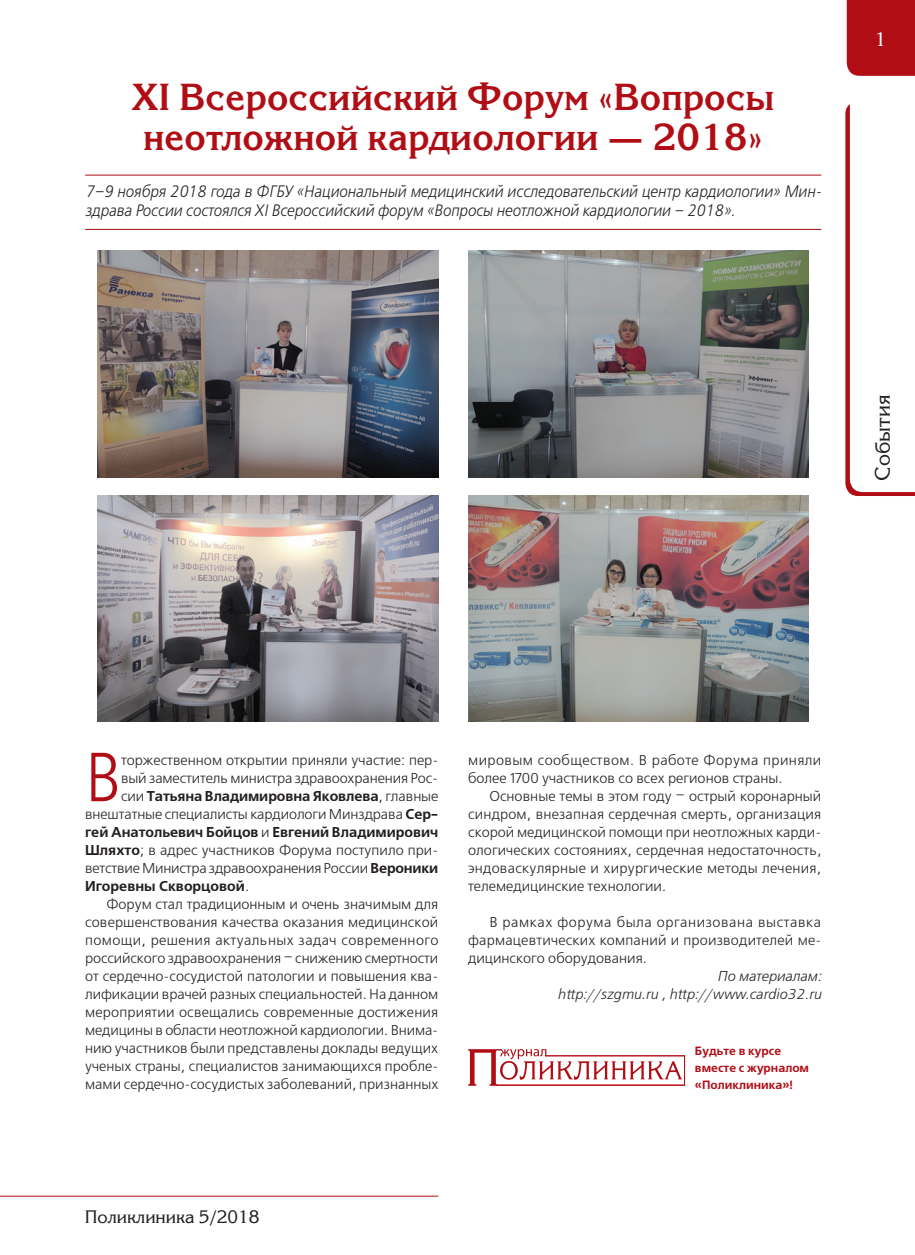
<style>
.page{position:relative;width:915px;height:1255px;background:#fff}
.page>*{position:absolute;margin:0;border:0;box-sizing:border-box;transform-origin:0 0}
.t1{font:69.15px "Free Set C";color:#b00d15;scale:.9 1}
.t2{font:700 37.5px/40.5px "Korinna C";color:#b00d15}
.t3{font:21px "Korinna C";color:#231f20}
.t4{font:19.5px "Korinna C";color:#fff}
.t5{font:18px "Korinna C";color:#231f20}
.t6{font:italic 16.5px/19.5px "Free Set C";color:#231f20;scale:.9 1}
.t7{font:14.25px/18px "Free Set C";color:#231f20;text-align:justify}
.t8{font:700 14.25px "Free Set C";color:#231f20}
.t9{font:italic 14.25px/18px "Free Set C";color:#231f20;text-align:right}
.t10{font:14.25px "Free Set C";letter-spacing:.025em;color:#231f20}
.t11{font:700 12px/17.2px "Free Set C";color:#b00d15}
.s1{font-weight:400}
.s2{font-weight:700}
</style>
<div class="page">
<div style="left:846px;top:0;width:68px;height:76px;background:#b00d15"></div>
<hr style="left:0;top:1195px;width:438px;height:1px;background:#b00d15">
<svg style="left:845px;top:104px;width:69px;height:392px"></svg>
<hr style="left:85px;top:175px;width:736px;height:1px;background:#b00d15">
<hr style="left:85px;top:229px;width:736px;height:1px;background:#b00d15">
<img style="left:468px;top:495px;width:340px;height:227px">
<img style="left:98px;top:495px;width:340px;height:227px">
<img style="left:468px;top:250px;width:340px;height:227px">
<img style="left:98px;top:250px;width:340px;height:227px">
<hr style="left:545px;top:1055px;width:139px;height:1px;background:#b00d15">
<hr style="left:683px;top:1055px;width:1px;height:30px;background:#b00d15">
<hr style="left:496px;top:1084px;width:188px;height:1px;background:#b00d15">
<svg style="left:468px;top:1049px;width:213px;height:36px"></svg>
<h2 class="t2" style="left:132px;top:76px;width:644px">XI Всероссийский Форум «Вопросы неотложной кардиологии — 2018»</h2>
<p class="t6" style="left:85px;top:182px;width:819px">7–9 ноября 2018 года в ФГБУ «Национальный медицинский исследовательский центр кардиологии» Мин&shy;здрава России состоялся XI Всероссийский форум «Вопросы неотложной кардиологии – 2018».</p>
<h3 class="t4" style="left:874px;top:28px;width:13px">1</h3>
<h3 class="t3" style="left:870px;top:480px;width:87px;rotate:-90deg">События</h3>
<h1 class="t1" style="left:85px;top:740px;width:41px">В</h1>
<p class="t7" style="left:121px;top:752px;width:319px">торжественном открытии приняли участие: пер-</p>
<p class="t7" style="left:121px;top:770px;width:318px">вый заместитель министра здравоохранения Рос-</p>
<p class="t8" style="left:121px;top:788px;width:319px"><span class="s1">сии</span> Татьяна Владимировна Яковлева<span class="s1">, главные</span></p>
<p class="t7" style="left:85px;top:806px;width:354px">внештатные специалисты кардиологи Минздрава <span class="s2">Сер-</span></p>
<p class="t8" style="left:85px;top:824px;width:354px">гей Анатольевич Бойцов <span class="s1">и</span> Евгений Владимирович</p>
<p class="t7" style="left:85px;top:842px;width:354px"><span class="s2">Шляхто</span>; в адрес участников Форума поступило при-</p>
<p class="t7" style="left:85px;top:860px;width:354px">ветствие Министра здравоохранения России <span class="s2">Вероники</span></p>
<p class="t8" style="left:85px;top:878px;width:165px">Игоревны Скворцовой<span class="s1">.</span></p>
<p class="t7" style="left:106px;top:896px;width:333px">Форум стал традиционным и очень значимым для</p>
<p class="t7" style="left:85px;top:914px;width:354px">совершенствования качества оказания медицинской</p>
<p class="t10" style="left:85px;top:932px;width:355px">помощи, решения актуальных задач современного</p>
<p class="t7" style="left:85px;top:950px;width:354px">российского здравоохранения – снижению смертности</p>
<p class="t7" style="left:85px;top:968px;width:354px">от сердечно-сосудистой патологии и повышения ква-</p>
<p class="t7" style="left:85px;top:986px;width:354px">лификации врачей разных специальностей. На данном</p>
<p class="t7" style="left:85px;top:1004px;width:354px">мероприятии освещались современные достижения</p>
<p class="t7" style="left:85px;top:1022px;width:354px">медицины в области неотложной кардиологии. Внима-</p>
<p class="t7" style="left:85px;top:1040px;width:354px">нию участников были представлены доклады ведущих</p>
<p class="t7" style="left:85px;top:1058px;width:354px">ученых страны, специалистов занимающихся пробле-</p>
<p class="t7" style="left:85px;top:1076px;width:355px">мами сердечно-сосудистых заболеваний, признанных</p>
<p class="t7" style="left:468px;top:752px;width:354px">мировым сообществом. В работе Форума приняли более 1700 участников со всех регионов страны.</p>
<p class="t7" style="left:468px;top:788px;width:355px;text-indent:21px">Основные темы в этом году – острый коронарный синдром, внезапная сердечная смерть, организация скорой медицинской помощи при неотложных карди&shy;ологических состояниях, сердечная недостаточность, эндоваскулярные и хирургические методы лечения, телемедицинские технологии.</p>
<p class="t7" style="left:468px;top:914px;width:355px;text-indent:21px">В рамках форума была организована выставка фармацевтических компаний и производителей ме&shy;дицинского оборудования.</p>
<p class="t9" style="left:557px;top:967px;width:265px">По материалам:<br>http://szgmu.ru , http://www.cardio32.ru</p>
<p class="t11" style="left:694px;top:1042px;width:116px">Будьте в курсе вместе с журналом «Поликлиника»!</p>
<p class="t5" style="left:85px;top:1206px;width:176px">Поликлиника 5/2018</p>
</div>
